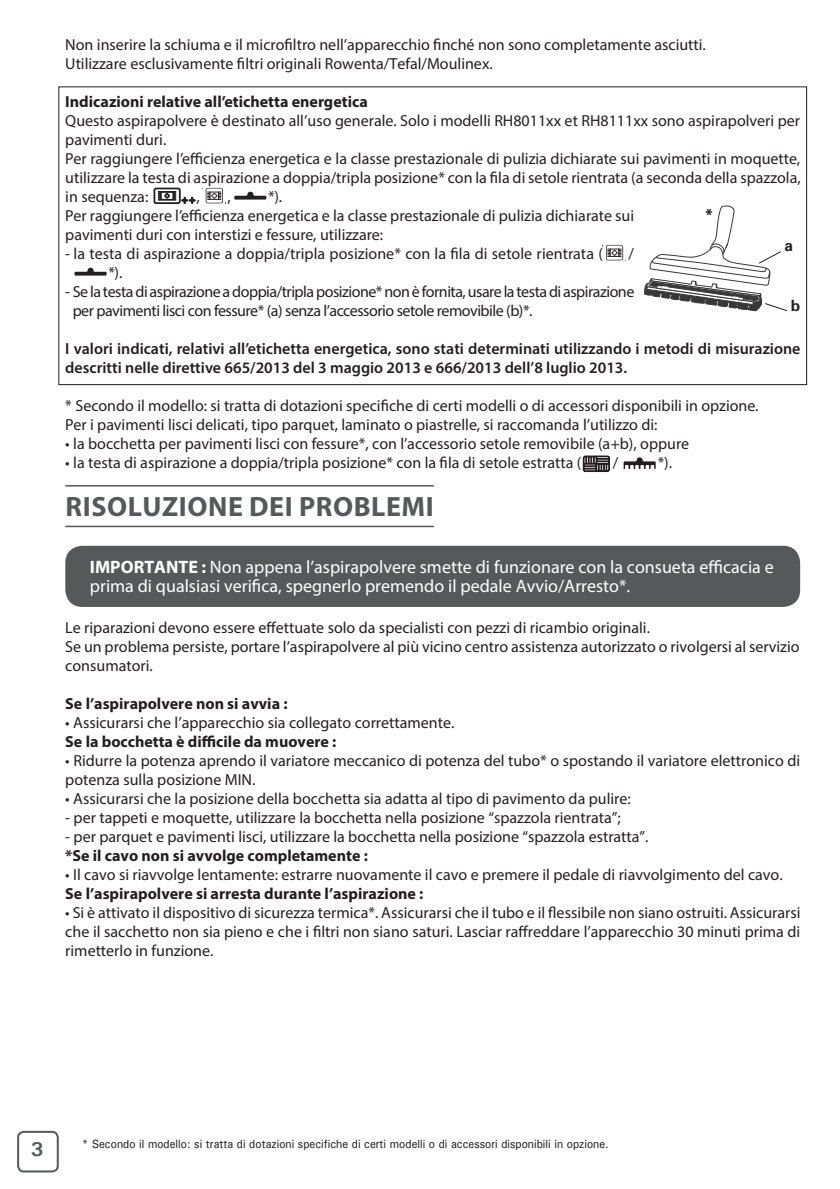
<style>
.page{position:relative;width:840px;height:1189px;background:#fff}
.page>*{position:absolute;margin:0;border:0;box-sizing:border-box;transform-origin:0 0}
.t1{font:700 28px "Myriad Pro";letter-spacing:.02em;color:#57585a}
.t2{font:700 20px "Univers ATT";color:#57585a}
.t3{font:18px/19px "Myriad Pro";color:#fff}
.t4{font:16px/19px "Myriad Pro";color:#231f20}
.t5{font:700 16px "Myriad Pro";color:#231f20}
.t6{font:600 16px/19px "Myriad Pro";color:#231f20}
.t7{font:16px/19px "Myriad Pro";letter-spacing:-.03em;color:#231f20}
.t8{font:700 15.4px "Univers";color:#231f20}
.t9{font:12px "Univers ATT";color:#231f20;scale:.9 1}
.s1{font-weight:700}
</style>
<div class="page">
<div style="left:17px;top:1130px;width:42px;height:42px;border:2px solid #57585a;border-radius:6px"></div>
<hr style="left:65px;top:485px;width:368px;height:1px;background:#57585a">
<hr style="left:65px;top:526px;width:368px;height:1px;background:#57585a">
<svg style="left:153px;top:187px;width:43px;height:17px"></svg>
<svg style="left:202px;top:188px;width:24px;height:16px"></svg>
<svg style="left:234px;top:192px;width:32px;height:8px"></svg>
<svg style="left:602px;top:245px;width:24px;height:16px"></svg>
<svg style="left:74px;top:268px;width:32px;height:8px"></svg>
<svg style="left:582px;top:455px;width:28px;height:17px"></svg>
<svg style="left:623px;top:457px;width:32px;height:12px"></svg>
<svg style="left:644px;top:206px;width:143px;height:105px"></svg>
<div style="left:65px;top:546px;width:734px;height:61px;background:#57585a;border-radius:17px"></div>
<p class="t4" style="left:65px;top:35px;width:642px">Non inserire la schiuma e il microfiltro nell’apparecchio finché non sono completamente asciutti.<br>Utilizzare esclusivamente filtri originali Rowenta/Tefal/Moulinex.</p>
<p class="t5" style="left:65px;top:91px;width:304px">Indicazioni relative all’etichetta energetica</p>
<p class="t4" style="left:65px;top:111px;width:736px">Questo aspirapolvere è destinato all’uso generale. Solo i modelli RH8011xx et RH8111xx sono aspirapolveri per pavimenti duri.<br>Per raggiungere l’efficienza energetica e la classe prestazionale di pulizia dichiarate sui pavimenti in moquette, utilizzare la testa di aspirazione a doppia/tripla posizione* con la fila di setole rientrata (a seconda della spazzola, in sequenza:</p>
<p class="t4" style="left:65px;top:187px;width:570px;text-indent:203px">*).<br>Per raggiungere l’efficienza energetica e la classe prestazionale di pulizia dichiarate sui pavimenti duri con interstizi e fessure, utilizzare:</p>
<p class="t4" style="left:65px;top:244px;width:539px">- la testa di aspirazione a doppia/tripla posizione* con la fila di setole rientrata (</p>
<p class="t4" style="left:628px;top:244px;width:7px">/</p>
<p class="t4" style="left:108px;top:263px;width:16px">*).</p>
<p class="t7" style="left:73px;top:282px;width:563px;text-indent:-7px">- Se la testa di aspirazione a doppia/tripla posizione* non è fornita, usare la testa di aspirazione per pavimenti lisci con fessure* (a) senza l’accessorio setole removibile (b)*.</p>
<p class="t6" style="left:65px;top:339px;width:736px">I valori indicati, relativi all’etichetta energetica, sono stati determinati utilizzando i metodi di misurazione descritti nelle direttive 665/2013 del 3 maggio 2013 e 666/2013 dell’8 luglio 2013.</p>
<p class="t4" style="left:65px;top:396px;width:694px">* Secondo il modello: si tratta di dotazioni specifiche di certi modelli o di accessori disponibili in opzione.<br>Per i pavimenti lisci delicati, tipo parquet, laminato o piastrelle, si raccomanda l’utilizzo di:</p>
<p class="t4" style="left:65px;top:434px;width:625px">• la bocchetta per pavimenti lisci con fessure*, con l’accessorio setole removibile (a+b), oppure</p>
<p class="t4" style="left:65px;top:453px;width:517px">• la testa di aspirazione a doppia/tripla posizione* con la fila di setole estratta (</p>
<p class="t4" style="left:612px;top:453px;width:7px">/</p>
<p class="t4" style="left:657px;top:453px;width:16px">*).</p>
<h1 class="t1" style="left:66px;top:488px;width:369px">RISOLUZIONE DEI PROBLEMI</h1>
<p class="t4" style="left:196px;top:187px;width:5px">,</p>
<p class="t4" style="left:227px;top:187px;width:5px">,</p>
<p class="t8" style="left:704px;top:206px;width:10px">*</p>
<p class="t8" style="left:784px;top:236px;width:10px">a</p>
<p class="t8" style="left:790px;top:296px;width:11px">b</p>
<p class="t3" style="left:90px;top:557px;width:685px"><span class="s1">IMPORTANTE :</span> Non appena l’aspirapolvere smette di funzionare con la consueta efficacia e prima di qualsiasi verifica, spegnerlo premendo il pedale Avvio/Arresto*.</p>
<p class="t4" style="left:65px;top:617px;width:735px">Le riparazioni devono essere effettuate solo da specialisti con pezzi di ricambio originali.<br>Se un problema persiste, portare l’aspirapolvere al più vicino centro assistenza autorizzato o rivolgersi al servizio consumatori.</p>
<p class="t5" style="left:65px;top:693px;width:224px">Se l’aspirapolvere non si avvia :</p>
<p class="t4" style="left:65px;top:712px;width:390px">• Assicurarsi che l’apparecchio sia collegato correttamente.</p>
<p class="t5" style="left:65px;top:731px;width:272px">Se la bocchetta è difficile da muovere :</p>
<p class="t4" style="left:65px;top:750px;width:736px">• Ridurre la potenza aprendo il variatore meccanico di potenza del tubo* o spostando il variatore elettronico di potenza sulla posizione MIN.</p>
<p class="t4" style="left:65px;top:788px;width:567px">• Assicurarsi che la posizione della bocchetta sia adatta al tipo di pavimento da pulire:</p>
<p class="t4" style="left:65px;top:807px;width:556px">- per tappeti e moquette, utilizzare la bocchetta nella posizione “spazzola rientrata”;</p>
<p class="t4" style="left:65px;top:826px;width:584px">- per parquet e pavimenti lisci, utilizzare la bocchetta nella posizione “spazzola estratta”.</p>
<p class="t5" style="left:65px;top:845px;width:304px">*Se il cavo non si avvolge completamente :</p>
<p class="t4" style="left:65px;top:864px;width:718px">• Il cavo si riavvolge lentamente: estrarre nuovamente il cavo e premere il pedale di riavvolgimento del cavo.</p>
<p class="t5" style="left:65px;top:883px;width:359px">Se l’aspirapolvere si arresta durante l’aspirazione :</p>
<p class="t4" style="left:65px;top:902px;width:736px;text-align:justify">• Si è attivato il dispositivo di sicurezza termica*. Assicurarsi che il tubo e il flessibile non siano ostruiti. Assicurarsi che il sacchetto non sia pieno e che i filtri non siano saturi. Lasciar raffreddare l’apparecchio 30 minuti prima di rimetterlo in funzione.</p>
<p class="t2" style="left:31px;top:1136px;width:14px">3</p>
<p class="t9" style="left:82px;top:1136px;width:587px">* Secondo il modello: si tratta di dotazioni specifiche di certi modelli o di accessori disponibili in opzione.</p>
</div>
